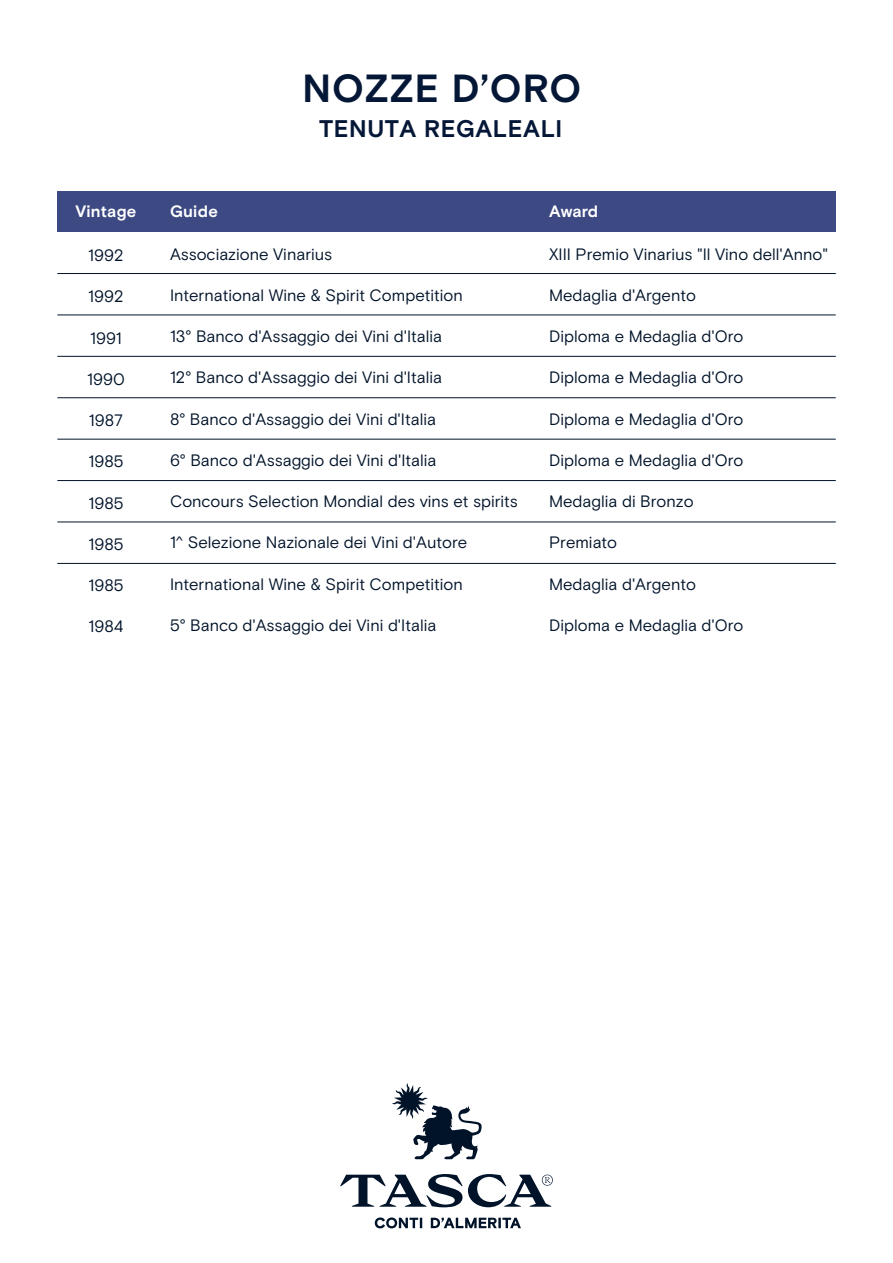
<style>
.page{position:relative;width:893px;height:1263px;background:#fff}
.page>*{position:absolute;margin:0;border:0;box-sizing:border-box;transform-origin:0 0}
.t1{font:700 39.3px "Basis Grotesque Pro";letter-spacing:.025em;color:#041736}
.t2{font:700 24px "Basis Grotesque Pro";letter-spacing:.025em;color:#041736}
.t3{font:16.5px "Basis Grotesque Pro Off White";color:#001329}
.t4{font:700 16.5px "Basis Grotesque Pro";letter-spacing:.015em;color:#fff}
</style>
<div class="page">
<div style="left:57px;top:191px;width:779px;height:41px;background:#3c4982"></div>
<hr style="left:57px;top:273px;width:779px;height:1px;background:#001329">
<hr style="left:57px;top:315px;width:779px;height:1px;background:#001329">
<hr style="left:57px;top:356px;width:779px;height:1px;background:#001329">
<hr style="left:57px;top:397px;width:779px;height:1px;background:#001329">
<hr style="left:57px;top:439px;width:779px;height:1px;background:#001329">
<hr style="left:57px;top:480px;width:779px;height:1px;background:#001329">
<hr style="left:57px;top:522px;width:779px;height:1px;background:#001329">
<hr style="left:57px;top:563px;width:779px;height:1px;background:#001329">
<svg style="left:340px;top:1174px;width:213px;height:54px"></svg>
<svg style="left:392px;top:1083px;width:90px;height:76px"></svg>
<h1 class="t1" style="left:302px;top:65px;width:280px">NOZZE D’ORO</h1>
<h2 class="t2" style="left:319px;top:115px;width:245px">TENUTA REGALEALI</h2>
<p class="t4" style="left:75px;top:201px;width:62px">Vintage</p>
<p class="t4" style="left:170px;top:201px;width:49px">Guide</p>
<p class="t4" style="left:549px;top:201px;width:51px">Award</p>
<p class="t3" style="left:88px;top:246px;width:37px">1992</p>
<p class="t3" style="left:88px;top:287px;width:37px">1992</p>
<p class="t3" style="left:90px;top:328px;width:33px">1991</p>
<p class="t3" style="left:87px;top:369px;width:39px">1990</p>
<p class="t3" style="left:89px;top:411px;width:36px">1987</p>
<p class="t3" style="left:88px;top:452px;width:37px">1985</p>
<p class="t3" style="left:88px;top:493px;width:37px">1985</p>
<p class="t3" style="left:88px;top:534px;width:37px">1985</p>
<p class="t3" style="left:88px;top:576px;width:37px">1985</p>
<p class="t3" style="left:89px;top:617px;width:36px">1984</p>
<p class="t3" style="left:170px;top:244px;width:164px">Associazione Vinarius</p>
<p class="t3" style="left:170px;top:285px;width:294px">International Wine &amp; Spirit Competition</p>
<p class="t3" style="left:170px;top:327px;width:274px">13° Banco d'Assaggio dei Vini d'Italia</p>
<p class="t3" style="left:170px;top:368px;width:274px">12° Banco d'Assaggio dei Vini d'Italia</p>
<p class="t3" style="left:170px;top:409px;width:267px">8° Banco d'Assaggio dei Vini d'Italia</p>
<p class="t3" style="left:170px;top:450px;width:268px">6° Banco d'Assaggio dei Vini d'Italia</p>
<p class="t3" style="left:170px;top:492px;width:349px">Concours Selection Mondial des vins et spirits</p>
<p class="t3" style="left:170px;top:533px;width:299px">1^ Selezione Nazionale dei Vini d'Autore</p>
<p class="t3" style="left:170px;top:574px;width:294px">International Wine &amp; Spirit Competition</p>
<p class="t3" style="left:170px;top:615px;width:268px">5° Banco d'Assaggio dei Vini d'Italia</p>
<p class="t3" style="left:549px;top:244px;width:280px">XIII Premio Vinarius "Il Vino dell'Anno"</p>
<p class="t3" style="left:549px;top:285px;width:148px">Medaglia d'Argento</p>
<p class="t3" style="left:549px;top:327px;width:196px">Diploma e Medaglia d'Oro</p>
<p class="t3" style="left:549px;top:368px;width:196px">Diploma e Medaglia d'Oro</p>
<p class="t3" style="left:549px;top:409px;width:196px">Diploma e Medaglia d'Oro</p>
<p class="t3" style="left:549px;top:450px;width:196px">Diploma e Medaglia d'Oro</p>
<p class="t3" style="left:549px;top:492px;width:146px">Medaglia di Bronzo</p>
<p class="t3" style="left:549px;top:533px;width:70px">Premiato</p>
<p class="t3" style="left:549px;top:574px;width:148px">Medaglia d'Argento</p>
<p class="t3" style="left:549px;top:615px;width:196px">Diploma e Medaglia d'Oro</p>
</div>
